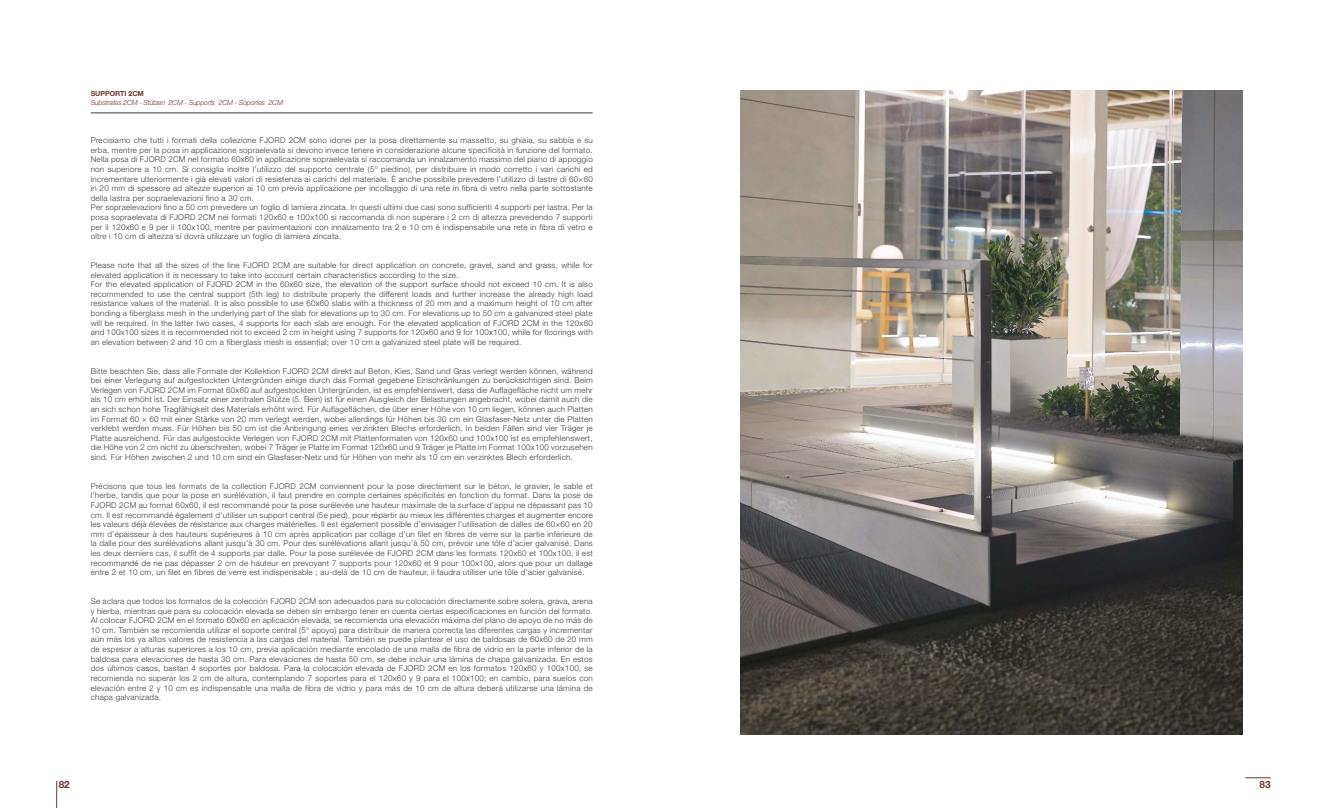
<style>
.page{position:relative;width:1333px;height:808px;background:#fff}
.page>*{position:absolute;margin:0;border:0;box-sizing:border-box;transform-origin:0 0}
.t1{font:700 10px "Helvetica Neue LT Std";color:#6f3432}
.t2{font:300 8px/9.6px "Helvetica Neue LT Std";letter-spacing:.03em;color:#3c3c3b;text-align:justify}
.t3{font:italic 300 7px "Helvetica Neue LT Std";letter-spacing:-.025em;color:#6f3432}
.t4{font:700 7px "Helvetica Neue LT Std";color:#6f3432}
</style>
<div class="page">
<img style="left:740px;top:91px;width:502px;height:643px">
<hr style="left:91px;top:113px;width:501px;height:1px;background:#3c3c3b">
<svg style="left:1245px;top:777px;width:25px;height:1px"></svg>
<svg style="left:57px;top:781px;width:1px;height:27px"></svg>
<p class="t4" style="left:91px;top:90px;width:55px">SUPPORTI 2CM</p>
<p class="t3" style="left:91px;top:99px;width:194px">Substrates 2CM - Stützen 2CM - Supports 2CM - Soportes 2CM</p>
<p class="t2" style="left:91px;top:135px;width:503px;text-align:left">Precisiamo che tutti i formati della collezione FJORD 2CM sono idonei per la posa direttamente su massetto, su ghiaia, su sabbia e su erba, mentre per la posa in applicazione sopraelevata si devono invece tenere in considerazione alcune specificità in funzione del formato.<br>Nella posa di FJORD 2CM nel formato 60x60 in applicazione sopraelevata si raccomanda un innalzamento massimo del piano di appoggio non superiore a 10 cm. Si consiglia inoltre l’utilizzo del supporto centrale (5° piedino), per distribuire in modo corretto i vari carichi ed incrementare ulteriormente i già elevati valori di resistenza ai carichi del materiale. È anche possibile prevedere l’utilizzo di lastre di 60×60 in 20 mm di spessore ad altezze superiori ai 10 cm previa applicazione per incollaggio di una rete in fibra di vetro nella parte sottostante della lastra per sopraelevazioni fino a 30 cm.<br>Per sopraelevazioni fino a 50 cm prevedere un foglio di lamiera zincata. In questi ultimi due casi sono sufficienti 4 supporti per lastra. Per la posa sopraelevata di FJORD 2CM nei formati 120x60 e 100x100 si raccomanda di non superare i 2 cm di altezza prevedendo 7 supporti per il 120x60 e 9 per il 100x100, mentre per pavimentazioni con innalzamento tra 2 e 10 cm è indispensabile una rete in fibra di vetro e oltre i 10 cm di altezza si dovrà utilizzare un foglio di lamiera zincata.</p>
<p class="t2" style="left:91px;top:260px;width:503px;text-align:left">Please note that all the sizes of the line FJORD 2CM are suitable for direct application on concrete, gravel, sand and grass, while for elevated application it is necessary to take into account certain characteristics according to the size.<br>For the elevated application of FJORD 2CM in the 60x60 size, the elevation of the support surface should not exceed 10 cm. It is also recommended to use the central support (5th leg) to distribute properly the different loads and further increase the already high load resistance values of the material. It is also possible to use 60x60 slabs with a thickness of 20 mm and a maximum height of 10 cm after bonding a fiberglass mesh in the underlying part of the slab for elevations up to 30 cm. For elevations up to 50 cm a galvanized steel plate will be required. In the latter two cases, 4 supports for each slab are enough. For the elevated application of FJORD 2CM in the 120x60 and 100x100 sizes it is recommended not to exceed 2 cm in height using 7 supports for 120x60 and 9 for 100x100, while for floorings with an elevation between 2 and 10 cm a fiberglass mesh is essential; over 10 cm a galvanized steel plate will be required.</p>
<p class="t2" style="left:91px;top:366px;width:503px">Bitte beachten Sie, dass alle Formate der Kollektion FJORD 2CM direkt auf Beton, Kies, Sand und Gras verlegt werden können, während bei einer Verlegung auf aufgestockten Untergründen einige durch das Format gegebene Einschränkungen zu berücksichtigen sind. Beim Verlegen von FJORD 2CM im Format 60x60 auf aufgestockten Untergründen, ist es empfehlenswert, dass die Auflagefläche nicht um mehr als 10 cm erhöht ist. Der Einsatz einer zentralen Stütze (5. Bein) ist für einen Ausgleich der Belastungen angebracht, wobei damit auch die an sich schon hohe Tragfähigkeit des Materials erhöht wird. Für Auflageflächen, die über einer Höhe von 10 cm liegen, können auch Platten im Format 60 × 60 mit einer Stärke von 20 mm verlegt werden, wobei allerdings für Höhen bis 30 cm ein Glasfaser-Netz unter die Platten verklebt werden muss. Für Höhen bis 50 cm ist die Anbringung eines verzinkten Blechs erforderlich. In beiden Fällen sind vier Träger je Platte ausreichend. Für das aufgestockte Verlegen von FJORD 2CM mit Plattenformaten von 120x60 und 100x100 ist es empfehlenswert, die Höhe von 2 cm nicht zu überschreiten, wobei 7 Träger je Platte im Format 120x60 und 9 Träger je Platte im Format 100x100 vorzusehen sind. Für Höhen zwischen 2 und 10 cm sind ein Glasfaser-Netz und für Höhen von mehr als 10 cm ein verzinktes Blech erforderlich.</p>
<p class="t2" style="left:91px;top:481px;width:503px">Précisons que tous les formats de la collection FJORD 2CM conviennent pour la pose directement sur le béton, le gravier, le sable et l’herbe, tandis que pour la pose en surélévation, il faut prendre en compte certaines spécificités en fonction du format. Dans la pose de FJORD 2CM au format 60x60, il est recommandé pour la pose surélevée une hauteur maximale de la surface d’appui ne dépassant pas 10 cm. Il est recommandé également d’utiliser un support central (5e pied), pour répartir au mieux les différentes charges et augmenter encore les valeurs déjà élevées de résistance aux charges matérielles. Il est également possible d’envisager l’utilisation de dalles de 60×60 en 20 mm d’épaisseur à des hauteurs supérieures à 10 cm après application par collage d’un filet en fibres de verre sur la partie inférieure de la dalle pour des surélévations allant jusqu’à 30 cm. Pour des surélévations allant jusqu’à 50 cm, prévoir une tôle d’acier galvanisé. Dans les deux derniers cas, il suffit de 4 supports par dalle. Pour la pose surélevée de FJORD 2CM dans les formats 120x60 et 100x100, il est recommandé de ne pas dépasser 2 cm de hauteur en prevoyant 7 supports pour 120x60 et 9 pour 100x100, alors que pour un dallage entre 2 et 10 cm, un filet en fibres de verre est indispensable ; au-delà de 10 cm de hauteur, il faudra utiliser une tôle d’acier galvanisé.</p>
<p class="t2" style="left:91px;top:596px;width:503px">Se aclara que todos los formatos de la colección FJORD 2CM son adecuados para su colocación directamente sobre solera, grava, arena y hierba, mientras que para su colocación elevada se deben sin embargo tener en cuenta ciertas especificaciones en función del formato.<br>Al colocar FJORD 2CM en el formato 60x60 en aplicación elevada, se recomienda una elevación máxima del plano de apoyo de no más de 10 cm. También se recomienda utilizar el soporte central (5° apoyo) para distribuir de manera correcta las diferentes cargas y incrementar aún más los ya altos valores de resistencia a las cargas del material. También se puede plantear el uso de baldosas de 60x60 de 20 mm de espesor a alturas superiores a los 10 cm, previa aplicación mediante encolado de una malla de fibra de vidrio en la parte inferior de la baldosa para elevaciones de hasta 30 cm. Para elevaciones de hasta 50 cm, se debe incluir una lámina de chapa galvanizada. En estos dos últimos casos, bastan 4 soportes por baldosa. Para la colocación elevada de FJORD 2CM en los formatos 120x60 y 100x100, se recomienda no superar los 2 cm de altura, contemplando 7 soportes para el 120x60 y 9 para el 100x100; en cambio, para suelos con elevación entre 2 y 10 cm es indispensable una malla de fibra de vidrio y para más de 10 cm de altura deberá utilizarse una lámina de chapa galvanizada.</p>
<p class="t1" style="left:59px;top:778px;width:13px">82</p>
<p class="t1" style="left:1259px;top:778px;width:13px">83</p>
</div>
